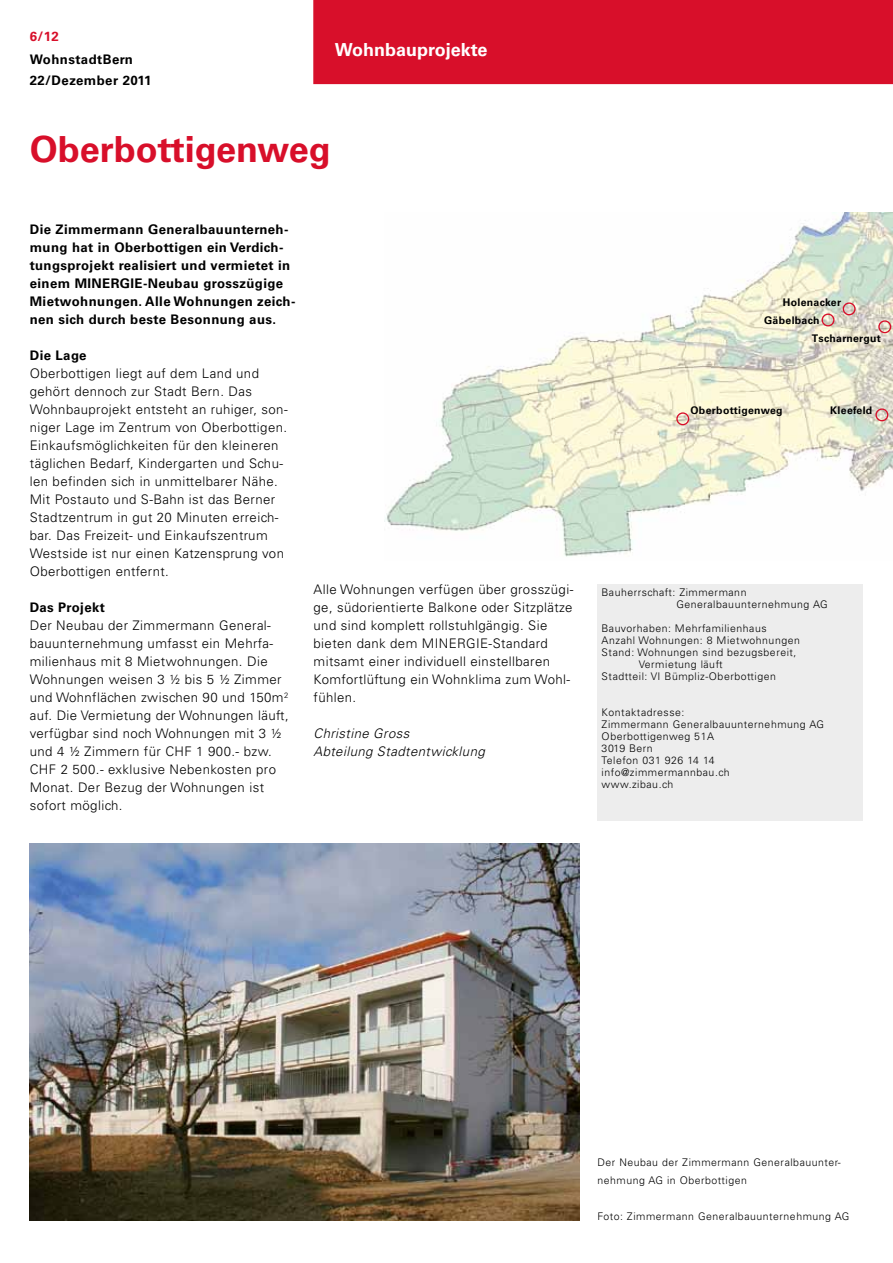
<style>
.page{position:relative;width:893px;height:1263px;background:#fff}
.page>*{position:absolute;margin:0;border:0;box-sizing:border-box;transform-origin:0 0}
.t1{font:700 36px "Univers LT Std";color:#d80f2a}
.t2{font:700 18px "Univers LT Std";color:#fff}
.t3{font:300 13.2px/18px "Univers LT Std";letter-spacing:.03em;color:#000}
.t4{font:700 13.2px/18px "Univers LT Std";letter-spacing:.03em;color:#000}
.t5{font:italic 300 13.2px/18px "Univers LT Std";letter-spacing:.03em;color:#000}
.t6{font:700 13.2px "Univers LT Std";color:#d80f2a}
.t7{font:300 10.5px/12px "Univers LT Std";letter-spacing:.05em;color:#000}
.t8{font:700 10.5px "Univers LT Std";letter-spacing:.03em;color:#000}
</style>
<div class="page">
<div style="left:313px;top:0;width:580px;height:84px;background:#d80f2a"></div>
<img style="left:30px;top:843px;width:549px;height:377px">
<img style="left:384px;top:213px;width:509px;height:344px">
<div style="left:676px;top:412px;width:13px;height:13px;border:1px solid #d80f2a;border-radius:50%"></div>
<div style="left:822px;top:313px;width:12px;height:13px;border:1px solid #d80f2a;border-radius:50%"></div>
<div style="left:843px;top:302px;width:13px;height:13px;border:1px solid #d80f2a;border-radius:50%"></div>
<div style="left:878px;top:320px;width:13px;height:13px;border:1px solid #d80f2a;border-radius:50%"></div>
<div style="left:875px;top:408px;width:13px;height:13px;border:1px solid #d80f2a;border-radius:50%"></div>
<div style="left:597px;top:584px;width:266px;height:237px;background:#ededed"></div>
<p class="t6" style="left:30px;top:28px;width:31px">6/12</p>
<p class="t4" style="left:30px;top:49px;width:123px;line-height:21px">WohnstadtBern<br>22/Dezember 2011</p>
<h2 class="t2" style="left:335px;top:39px;width:154px">Wohnbauprojekte</h2>
<h1 class="t1" style="left:30px;top:128px;width:302px">Oberbottigenweg</h1>
<p class="t4" style="left:30px;top:220px;width:267px">Die Zimmermann Generalbauunterneh&shy;mung hat in Oberbottigen ein Verdich&shy;tungsprojekt realisiert und vermietet in einem MINERGIE-Neubau grosszügige Mietwohnungen. Alle Wohnungen zeich&shy;nen sich durch beste Besonnung aus.</p>
<p class="t4" style="left:30px;top:346px;width:58px">Die Lage</p>
<p class="t3" style="left:30px;top:364px;width:259px">Oberbottigen liegt auf dem Land und gehört dennoch zur Stadt Bern. Das Wohnbauprojekt entsteht an ruhiger, son&shy;niger Lage im Zentrum von Oberbottigen.<br>Einkaufsmöglichkeiten für den kleineren täglichen Bedarf, Kindergarten und Schu&shy;len befinden sich in unmittelbarer Nähe.<br>Mit Postauto und S-Bahn ist das Berner Stadtzentrum in gut 20 Minuten erreich&shy;bar. Das Freizeit- und Einkaufszentrum Westside ist nur einen Katzensprung von Oberbottigen entfernt.</p>
<p class="t4" style="left:30px;top:599px;width:77px">Das Projekt</p>
<p class="t3" style="left:30px;top:616px;width:260px">Der Neubau der Zimmermann General&shy;bauunternehmung umfasst ein Mehrfa&shy;milienhaus mit 8 Mietwohnungen. Die Wohnungen weisen 3 ½ bis 5 ½ Zimmer und Wohnflächen zwischen 90 und 150m<sup>2 </sup>auf. Die Vermietung der Wohnungen läuft, verfügbar sind noch Wohnungen mit 3 ½ und 4 ½ Zimmern für CHF 1 900.- bzw.<br>CHF 2 500.- exklusive Nebenkosten pro Monat. Der Bezug der Wohnungen ist sofort möglich.</p>
<p class="t3" style="left:314px;top:580px;width:261px">Alle Wohnungen verfügen über grosszügi&shy;ge, südorientierte Balkone oder Sitzplätze und sind komplett rollstuhlgängig. Sie bieten dank dem MINERGIE-Standard mitsamt einer individuell einstellbaren Komfortlüftung ein Wohnklima zum Wohl&shy;fühlen.</p>
<p class="t5" style="left:314px;top:725px;width:173px">Christine Gross<br>Abteilung Stadtentwicklung</p>
<p class="t8" style="left:783px;top:296px;width:60px">Holenacker</p>
<p class="t8" style="left:764px;top:314px;width:57px">Gäbelbach</p>
<p class="t8" style="left:690px;top:404px;width:94px">Oberbottigenweg</p>
<p class="t8" style="left:812px;top:332px;width:71px">Tscharnergut</p>
<p class="t8" style="left:830px;top:404px;width:44px">Kleefeld</p>
<p class="t7" style="left:676px;top:586px;width:153px;text-indent:-75px">Bauherrschaft: Zimmermann<br>Generalbauunternehmung AG</p>
<p class="t7" style="left:602px;top:622px;width:166px">Bauvorhaben: Mehrfamilienhaus</p>
<p class="t7" style="left:602px;top:634px;width:200px">Anzahl Wohnungen: 8 Mietwohnungen</p>
<p class="t7" style="left:602px;top:646px;width:196px">Stand: Wohnungen sind bezugsbereit,</p>
<p class="t7" style="left:639px;top:658px;width:85px">Vermietung läuft</p>
<p class="t7" style="left:602px;top:670px;width:176px">Stadtteil: VI Bümpliz-Oberbottigen</p>
<p class="t7" style="left:602px;top:706px;width:224px">Kontaktadresse:<br>Zimmermann Generalbauunternehmung AG<br>Oberbottigenweg 51A<br>3019 Bern<br>Telefon 031 926 14 14 info@zimmermannbau.ch<br>www.zibau.ch</p>
<p class="t7" style="left:597px;top:1154px;width:245px;line-height:18px">Der Neubau der Zimmermann Generalbauunter&shy;nehmung AG in Oberbottigen</p>
<p class="t7" style="left:597px;top:1211px;width:253px">Foto: Zimmermann Generalbauunternehmung AG</p>
</div>
